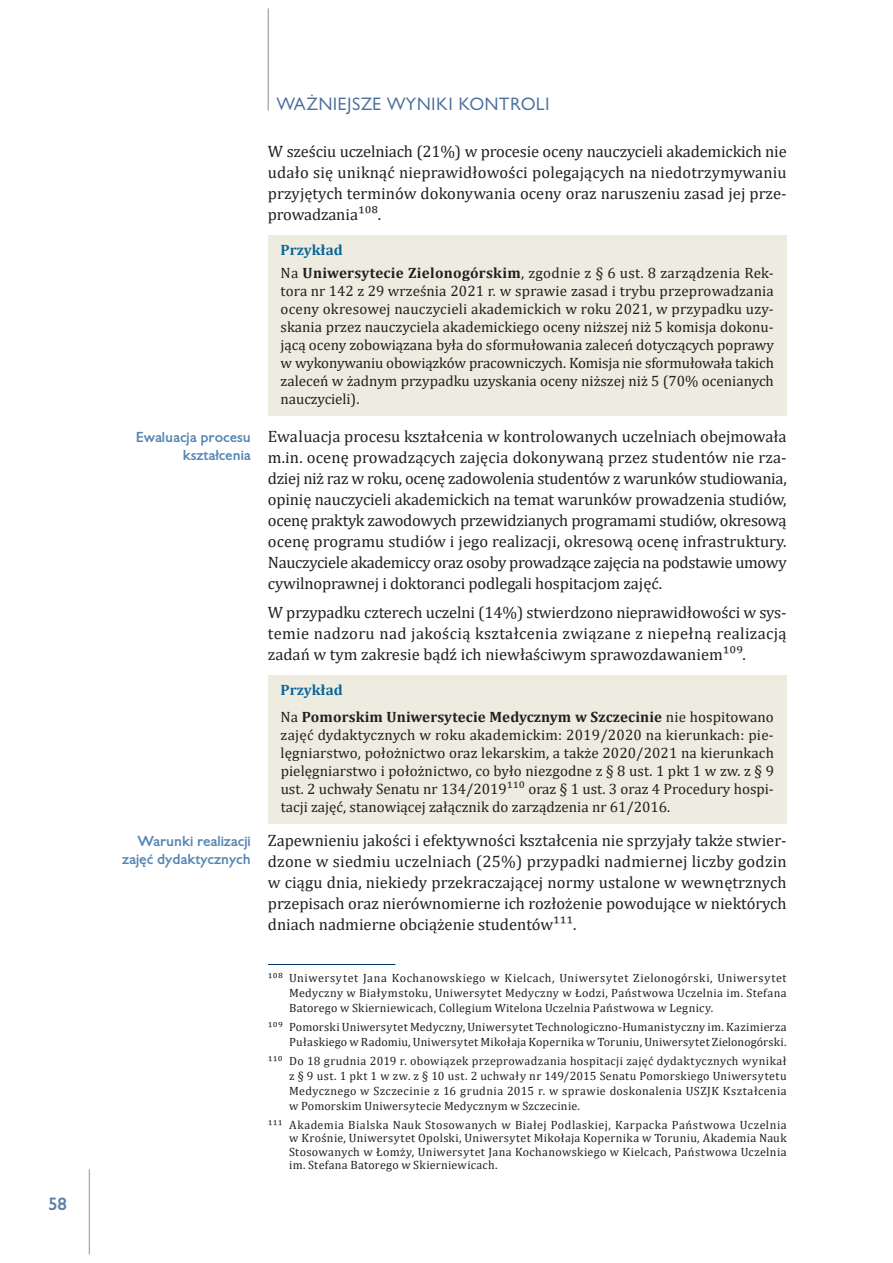
<style>
.page{position:relative;width:893px;height:1263px;background:#fff}
.page>*{position:absolute;margin:0;border:0;box-sizing:border-box;transform-origin:0 0}
.t1{font:16.5px/21px "Cambria";color:#231f20;text-align:justify}
.t2{font:16.5px "Gilead TTEFN";letter-spacing:.05em;color:#4b709d}
.t3{font:700 16.5px "Gilead TTEFN";color:#5f80a8}
.t4{font:15px/18px "Cambria";color:#231f20;text-align:justify}
.t5{font:15px/22.2px "Cambria";letter-spacing:.02em;color:#231f20}
.t6{font:700 15px/26.5px "Cambria";letter-spacing:.01em;color:#231f20}
.t7{font:700 13.5px/18px "Gilead TTEFN";color:#5586b2;text-align:right}
.t8{font:12px/15px "Cambria";letter-spacing:.02em;color:#231f20;text-align:justify}
.s1{font-weight:700;color:#086699}
.s2{font-weight:700}
.s3{color:#086699}
.s4{font-weight:400}
</style>
<div class="page">
<hr style="left:89px;top:1169px;width:1px;height:85px;background:#939598">
<hr style="left:268px;top:9px;width:1px;height:102px;background:#a8a9ad">
<div style="left:268px;top:235px;width:519px;height:32px;background:#eeece1"></div>
<div style="left:268px;top:257px;width:519px;height:158px;background:#eeece1"></div>
<div style="left:268px;top:675px;width:519px;height:32px;background:#eeece1"></div>
<div style="left:268px;top:702px;width:519px;height:122px;background:#eeece1"></div>
<hr style="left:268px;top:964px;width:127px;height:1px;background:#003667">
<p class="t3" style="left:48px;top:1193px;width:20px">58</p>
<p class="t7" style="left:136px;top:428px;width:117px">Ewaluacja procesu kształcenia</p>
<p class="t7" style="left:122px;top:831px;width:130px">Warunki realizacji zajęć dydaktycznych</p>
<p class="t2" style="left:276px;top:93px;width:275px">WAŻNIEJSZE WYNIKI KONTROLI</p>
<p class="t1" style="left:268px;top:141px;width:520px">W sześciu uczelniach (21%) w procesie oceny nauczycieli akademickich nie udało się uniknąć nieprawidłowości polegających na niedotrzymywaniu przyjętych terminów dokonywania oceny oraz naruszeniu zasad jej prze&shy;prowadzania108.</p>
<p class="t5" style="left:281px;top:239px;width:495px"><span class="s1">Przykład<br></span>Na <span class="s2">Uniwersytecie Zielonogórskim</span>, zgodnie z § 6 ust. 8 zarządzenia Rek-</p>
<p class="t4" style="left:281px;top:281px;width:495px">tora nr 142 z 29 września 2021 r. w sprawie zasad i trybu przeprowadzania oceny okresowej nauczycieli akademickich w roku 2021, w przypadku uzy&shy;skania przez nauczyciela akademickiego oceny niższej niż 5 komisja dokonu&shy;jącą oceny zobowiązana była do sformułowania zaleceń dotyczących poprawy w wykonywaniu obowiązków pracowniczych. Komisja nie sformułowała takich zaleceń w żadnym przypadku uzyskania oceny niższej niż 5 (70% ocenianych nauczycieli).</p>
<p class="t1" style="left:268px;top:425px;width:520px">Ewaluacja procesu kształcenia w kontrolowanych uczelniach obejmowała m.in. ocenę prowadzących zajęcia dokonywaną przez studentów nie rza&shy;dziej niż raz w roku, ocenę zadowolenia studentów z warunków studiowania, opinię nauczycieli akademickich na temat warunków prowadzenia studiów, ocenę praktyk zawodowych przewidzianych programami studiów, okresową ocenę programu studiów i jego realizacji, okresową ocenę infrastruktury.<br>Nauczyciele akademiccy oraz osoby prowadzące zajęcia na podstawie umowy cywilnoprawnej i doktoranci podlegali hospitacjom zajęć.</p>
<p class="t1" style="left:268px;top:602px;width:520px">W przypadku czterech uczelni (14%) stwierdzono nieprawidłowości w sys&shy;temie nadzoru nad jakością kształcenia związane z niepełną realizacją zadań w tym zakresie bądź ich niewłaściwym sprawozdawaniem109.</p>
<p class="t6" style="left:281px;top:676px;width:495px"><span class="s3">Przykład<br></span><span class="s4">Na</span> Pomorskim Uniwersytecie Medycznym w Szczecinie <span class="s4">nie hospitowano</span></p>
<p class="t4" style="left:281px;top:726px;width:495px">zajęć dydaktycznych w roku akademickim: 2019/2020 na kierunkach: pie&shy;lęgniarstwo, położnictwo oraz lekarskim, a także 2020/2021 na kierunkach pielęgniarstwo i położnictwo, co było niezgodne z § 8 ust. 1 pkt 1 w zw. z § 9 ust. 2 uchwały Senatu nr 134/2019110 oraz § 1 ust. 3 oraz 4 Procedury hospi&shy;tacji zajęć, stanowiącej załącznik do zarządzenia nr 61/2016.</p>
<p class="t1" style="left:268px;top:829px;width:520px">Zapewnieniu jakości i efektywności kształcenia nie sprzyjały także stwier&shy;dzone w siedmiu uczelniach (25%) przypadki nadmiernej liczby godzin w ciągu dnia, niekiedy przekraczającej normy ustalone w wewnętrznych przepisach oraz nierównomierne ich rozłożenie powodujące w niektórych dniach nadmierne obciążenie studentów111.</p>
<p class="t8" style="left:289px;top:970px;width:499px;text-indent:-21px">108 Uniwersytet Jana Kochanowskiego w Kielcach, Uniwersytet Zielonogórski, Uniwersytet Medyczny w Białymstoku, Uniwersytet Medyczny w Łodzi, Państwowa Uczelnia im. Stefana Batorego w Skierniewicach, Collegium Witelona Uczelnia Państwowa w Legnicy.</p>
<p class="t8" style="left:268px;top:1019px;width:520px;text-align:right">109 Pomorski Uniwersytet Medyczny, Uniwersytet Technologiczno-Humanistyczny im. Kazimierza<br>Pułaskiego w Radomiu, Uniwersytet Mikołaja Kopernika w Toruniu, Uniwersytet Zielonogórski.</p>
<p class="t8" style="left:289px;top:1053px;width:499px;text-indent:-21px">110 Do 18 grudnia 2019 r. obowiązek przeprowadzania hospitacji zajęć dydaktycznych wynikał z § 9 ust. 1 pkt 1 w zw. z § 10 ust. 2 uchwały nr 149/2015 Senatu Pomorskiego Uniwersytetu Medycznego w Szczecinie z 16 grudnia 2015 r. w sprawie doskonalenia USZJK Kształcenia w Pomorskim Uniwersytecie Medycznym w Szczecinie.</p>
<p class="t8" style="left:289px;top:1118px;width:499px;line-height:13.5px;text-indent:-21px">111 Akademia Bialska Nauk Stosowanych w Białej Podlaskiej, Karpacka Państwowa Uczelnia w Krośnie, Uniwersytet Opolski, Uniwersytet Mikołaja Kopernika w Toruniu, Akademia Nauk Stosowanych w Łomży, Uniwersytet Jana Kochanowskiego w Kielcach, Państwowa Uczelnia im. Stefana Batorego w Skierniewicach.</p>
</div>
